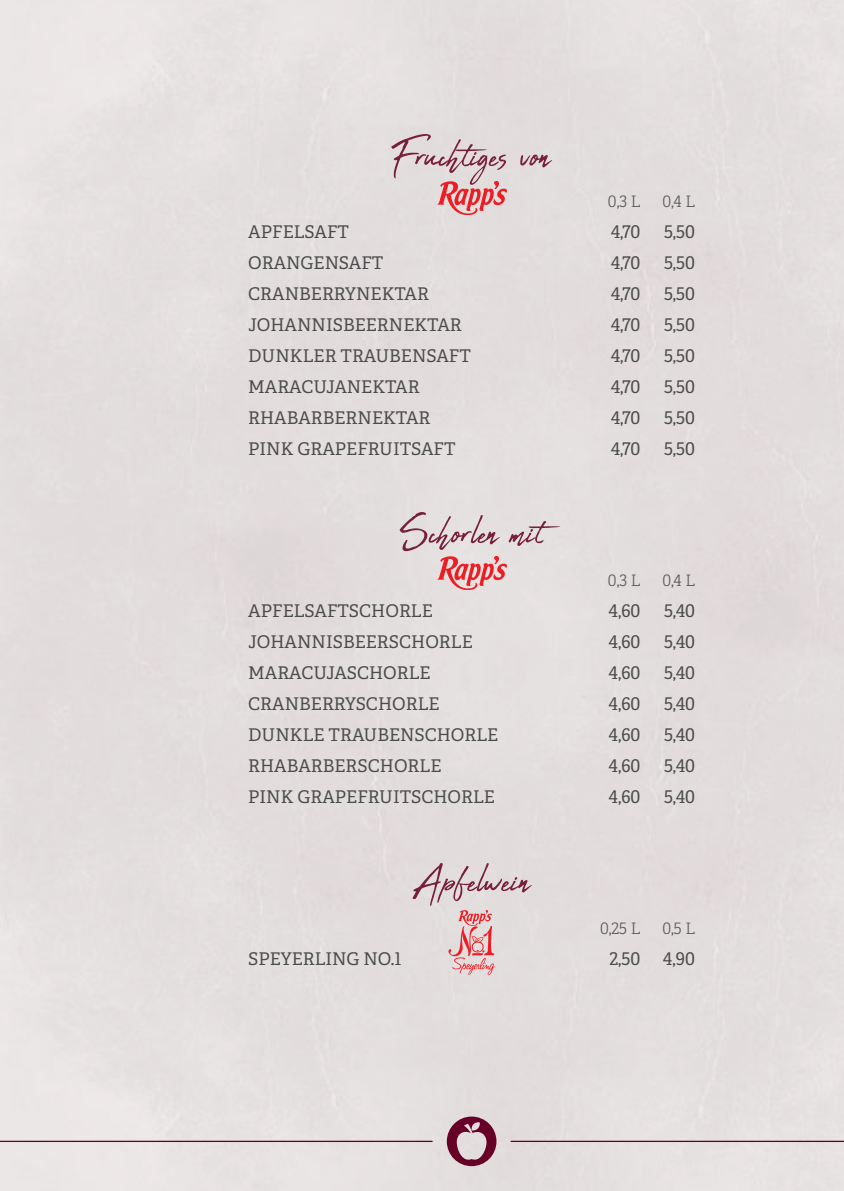
<style>
.page{position:relative;width:844px;height:1191px;background:#fff}
.page>*{position:absolute;margin:0;border:0;box-sizing:border-box;transform-origin:0 0}
.t1{font:50.75px "Abuget";letter-spacing:.01em;color:#77203b}
.t2{font:17.5px "Adelle PE";color:#4b4c4d}
.t3{font:15.75px "Adelle PE Lt";color:#57585a}
</style>
<div class="page">
<div style="left:0;top:0;width:843px;height:1191px;background:#e3dede"></div>
<hr style="left:0;top:1140px;width:432px;height:2px;background:#660026">
<hr style="left:511px;top:1140px;width:332px;height:2px;background:#660026">
<svg style="left:446px;top:1116px;width:50px;height:50px"></svg>
<svg style="left:448px;top:910px;width:47px;height:65px"></svg>
<img style="left:437px;top:557px;width:69px;height:32px">
<img style="left:437px;top:182px;width:69px;height:32px">
<h1 class="t1" style="left:392px;top:127px;width:160px">Fruchtiges von</h1>
<p class="t3" style="left:607px;top:190px;width:34px">0,3 L</p>
<p class="t3" style="left:662px;top:190px;width:34px">0,4 L</p>
<p class="t2" style="left:248px;top:219px;width:102px">APFELSAFT</p>
<p class="t2" style="left:610px;top:219px;width:31px">4,70</p>
<p class="t2" style="left:664px;top:219px;width:32px">5,50</p>
<p class="t2" style="left:248px;top:250px;width:137px">ORANGENSAFT</p>
<p class="t2" style="left:610px;top:250px;width:31px">4,70</p>
<p class="t2" style="left:664px;top:250px;width:32px">5,50</p>
<p class="t2" style="left:248px;top:281px;width:182px">CRANBERRYNEKTAR</p>
<p class="t2" style="left:610px;top:281px;width:31px">4,70</p>
<p class="t2" style="left:664px;top:281px;width:32px">5,50</p>
<p class="t2" style="left:248px;top:312px;width:215px">JOHANNISBEERNEKTAR</p>
<p class="t2" style="left:610px;top:312px;width:31px">4,70</p>
<p class="t2" style="left:664px;top:312px;width:32px">5,50</p>
<p class="t2" style="left:248px;top:343px;width:224px">DUNKLER TRAUBENSAFT</p>
<p class="t2" style="left:610px;top:343px;width:31px">4,70</p>
<p class="t2" style="left:664px;top:343px;width:32px">5,50</p>
<p class="t2" style="left:248px;top:374px;width:173px">MARACUJANEKTAR</p>
<p class="t2" style="left:610px;top:374px;width:31px">4,70</p>
<p class="t2" style="left:664px;top:374px;width:32px">5,50</p>
<p class="t2" style="left:248px;top:404px;width:184px">RHABARBERNEKTAR</p>
<p class="t2" style="left:610px;top:404px;width:31px">4,70</p>
<p class="t2" style="left:664px;top:404px;width:32px">5,50</p>
<p class="t2" style="left:248px;top:435px;width:209px">PINK GRAPEFRUITSAFT</p>
<p class="t2" style="left:610px;top:435px;width:31px">4,70</p>
<p class="t2" style="left:664px;top:435px;width:32px">5,50</p>
<h1 class="t1" style="left:399px;top:504px;width:145px">Schorlen mit</h1>
<p class="t3" style="left:607px;top:569px;width:34px">0,3 L</p>
<p class="t3" style="left:662px;top:569px;width:34px">0,4 L</p>
<p class="t2" style="left:248px;top:598px;width:186px">APFELSAFTSCHORLE</p>
<p class="t2" style="left:608px;top:598px;width:33px">4,60</p>
<p class="t2" style="left:664px;top:598px;width:32px">5,40</p>
<p class="t2" style="left:248px;top:629px;width:226px">JOHANNISBEERSCHORLE</p>
<p class="t2" style="left:608px;top:629px;width:33px">4,60</p>
<p class="t2" style="left:664px;top:629px;width:32px">5,40</p>
<p class="t2" style="left:248px;top:660px;width:184px">MARACUJASCHORLE</p>
<p class="t2" style="left:608px;top:660px;width:33px">4,60</p>
<p class="t2" style="left:664px;top:660px;width:32px">5,40</p>
<p class="t2" style="left:248px;top:691px;width:193px">CRANBERRYSCHORLE</p>
<p class="t2" style="left:608px;top:691px;width:33px">4,60</p>
<p class="t2" style="left:664px;top:691px;width:32px">5,40</p>
<p class="t2" style="left:248px;top:721px;width:251px">DUNKLE TRAUBENSCHORLE</p>
<p class="t2" style="left:608px;top:721px;width:33px">4,60</p>
<p class="t2" style="left:664px;top:721px;width:32px">5,40</p>
<p class="t2" style="left:248px;top:752px;width:195px">RHABARBERSCHORLE</p>
<p class="t2" style="left:608px;top:752px;width:33px">4,60</p>
<p class="t2" style="left:664px;top:752px;width:32px">5,40</p>
<p class="t2" style="left:248px;top:783px;width:248px">PINK GRAPEFRUITSCHORLE</p>
<p class="t2" style="left:608px;top:783px;width:33px">4,60</p>
<p class="t2" style="left:664px;top:783px;width:32px">5,40</p>
<h1 class="t1" style="left:412px;top:852px;width:120px">Apfelwein</h1>
<p class="t3" style="left:600px;top:917px;width:42px">0,25 L</p>
<p class="t3" style="left:662px;top:917px;width:34px">0,5 L</p>
<p class="t2" style="left:248px;top:946px;width:154px">SPEYERLING NO.1</p>
<p class="t2" style="left:609px;top:946px;width:32px">2,50</p>
<p class="t2" style="left:662px;top:946px;width:34px">4,90</p>
</div>
